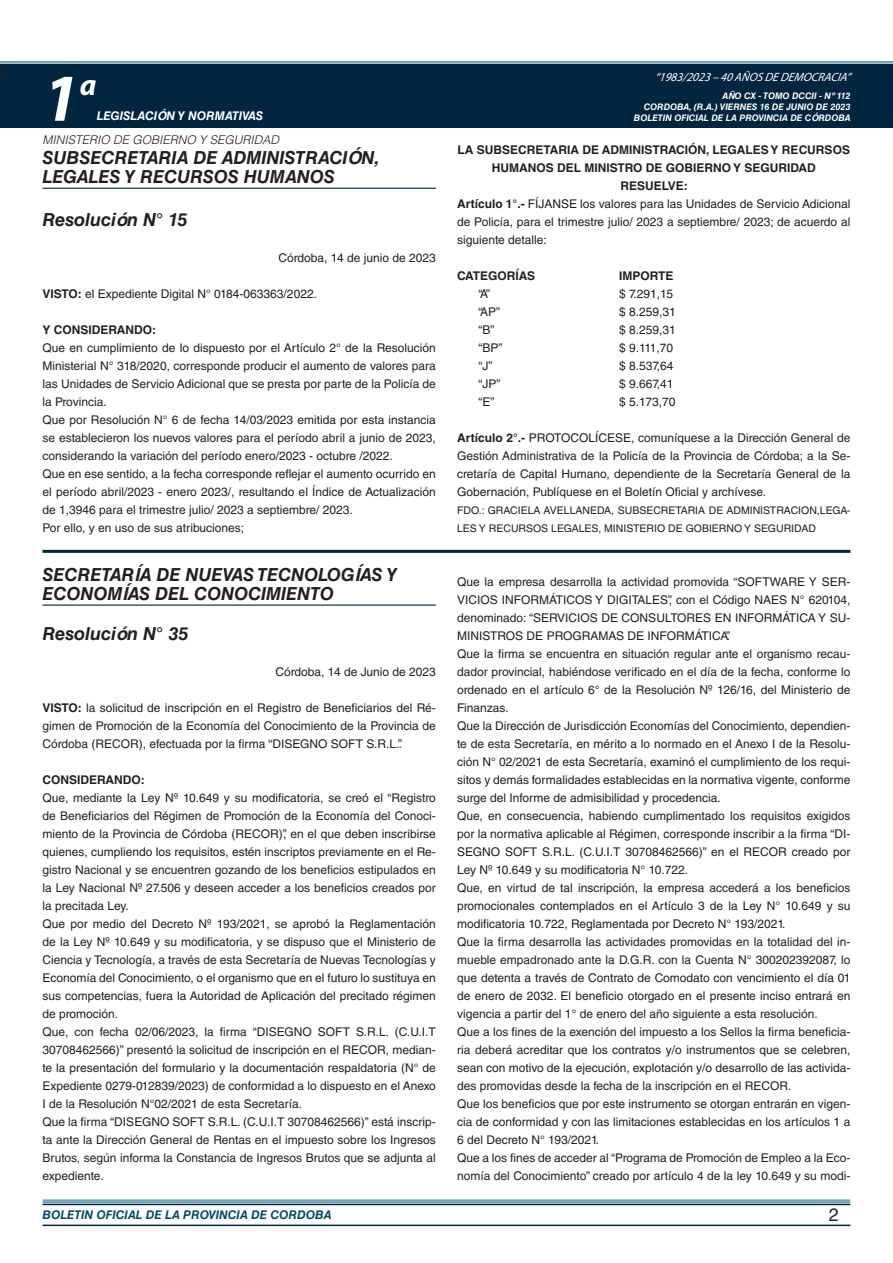
<style>
.page{position:relative;width:893px;height:1263px;background:#fff}
.page>*{position:absolute;margin:0;border:0;box-sizing:border-box;transform-origin:0 0}
.t1{font:italic 700 67.5px "Myriad Pro";color:#fff}
.t2{font:italic 700 30px "Myriad Pro";color:#fff}
.NOMBRE_DE_MINISTERIO{font:italic 700 18px/19.5px "Helvetica LT Std";color:#231f20}
.DOC__N{font:italic 700 18px "Helvetica LT Std";color:#231f20}
.t3{font:18px "Minion Pro";color:#231f20}
.t4{font:18px "Helvetica LT Std";color:#231f20}
.TEXTO_BASE{font:12px/18px "Helvetica LT Std";color:#231f20;text-align:justify}
.RESUELVE{font:700 12px/18px "Helvetica LT Std";color:#231f20;text-align:center}
.FECHA{font:12px "Helvetica LT Std";color:#231f20}
.TEXTO_BASE-2{font:700 12px "Helvetica LT Std";color:#231f20}
.t5{font:italic 700 12px "Helvetica LT Std";color:#004b6c}
.t6{font:italic 12px "Myriad Pro";color:#fff}
.NOMBRE_DE_MINISTERIO-2{font:italic 300 12px "Helvetica LT Std";color:#231f20}
.t7{font:italic 700 12px "Helvetica LT Std";color:#fff}
.FIRMA{font:10.5px/18px "Helvetica LT Std";color:#231f20}
.t8{font:italic 700 9px/10.8px "Helvetica LT Std";color:#fff;text-align:right}
.s1{font-weight:700}
</style>
<div class="page">
<div style="left:0;top:61px;width:893px;height:6px;background:#fff;opacity:.75"></div>
<div style="left:0;top:64px;width:893px;height:64px;background:#00263f"></div>
<hr style="left:43px;top:1224px;width:807px;height:2px;background:#00263f">
<div style="left:42px;top:1198px;width:809px;height:8px;background:#fff;opacity:.75"></div>
<hr style="left:43px;top:188px;width:393px;height:1px;background:#00263f">
<hr style="left:43px;top:604px;width:393px;height:2px;background:#00263f">
<hr style="left:43px;top:550px;width:807px;height:3px;background:#00263f">
<h3 class="t3" style="left:0;top:59px;width:10px">4</h3>
<h1 class="t1" style="left:43px;top:54px;width:38px">1</h1>
<h2 class="t2" style="left:80px;top:66px;width:18px">a</h2>
<p class="t7" style="left:97px;top:109px;width:168px">LEGISLACIÓN Y NORMATIVAS</p>
<p class="NOMBRE_DE_MINISTERIO-2" style="left:43px;top:133px;width:238px">MINISTERIO DE GOBIERNO Y SEGURIDAD</p>
<p class="NOMBRE_DE_MINISTERIO" style="left:43px;top:148px;width:339px">SUBSECRETARIA DE ADMINISTRACIÓN,<br>LEGALES Y RECURSOS HUMANOS</p>
<p class="DOC__N" style="left:43px;top:208px;width:146px">Resolución N° 15</p>
<p class="FECHA" style="left:279px;top:251px;width:159px">Córdoba, 14 de junio de 2023</p>
<p class="TEXTO_BASE" style="left:43px;top:285px;width:276px"><span class="s1">VISTO:</span> el Expediente Digital N° 0184-063363/2022.</p>
<p class="TEXTO_BASE-2" style="left:43px;top:322px;width:115px">Y CONSIDERANDO:</p>
<p class="TEXTO_BASE" style="left:43px;top:339px;width:395px">Que en cumplimiento de lo dispuesto por el Artículo 2° de la Resolución Ministerial N° 318/2020, corresponde producir el aumento de valores para las Unidades de Servicio Adicional que se presta por parte de la Policía de la Provincia.</p>
<p class="TEXTO_BASE" style="left:43px;top:411px;width:395px">Que por Resolución N° 6 de fecha 14/03/2023 emitida por esta instancia se establecieron los nuevos valores para el período abril a junio de 2023, considerando la variación del período enero/2023 - octubre /2022.</p>
<p class="TEXTO_BASE" style="left:43px;top:465px;width:395px">Que en ese sentido, a la fecha corresponde reflejar el aumento ocurrido en el período abril/2023 - enero 2023/, resultando el Índice de Actualización de 1,3946 para el trimestre julio/ 2023 a septiembre/ 2023.</p>
<p class="TEXTO_BASE" style="left:43px;top:519px;width:203px">Por ello, y en uso de sus atribuciones;</p>
<p class="NOMBRE_DE_MINISTERIO" style="left:43px;top:564px;width:356px">SECRETARÍA DE NUEVAS TECNOLOGÍAS Y<br>ECONOMÍAS DEL CONOCIMIENTO</p>
<p class="DOC__N" style="left:43px;top:622px;width:147px">Resolución N° 35</p>
<p class="FECHA" style="left:276px;top:665px;width:162px">Córdoba, 14 de Junio de 2023</p>
<p class="TEXTO_BASE" style="left:43px;top:699px;width:395px"><span class="s1">VISTO:</span> la solicitud de inscripción en el Registro de Beneficiarios del Ré&shy;gimen de Promoción de la Economía del Conocimiento de la Provincia de Córdoba (RECOR), efectuada por la firma “DISEGNO SOFT S.R.L.”.</p>
<p class="TEXTO_BASE-2" style="left:43px;top:772px;width:104px">CONSIDERANDO:</p>
<p class="TEXTO_BASE" style="left:43px;top:789px;width:395px">Que, mediante la Ley Nº 10.649 y su modificatoria, se creó el “Registro de Beneficiarios del Régimen de Promoción de la Economía del Conoci&shy;miento de la Provincia de Córdoba (RECOR)”, en el que deben inscribirse quienes, cumpliendo los requisitos, estén inscriptos previamente en el Re&shy;gistro Nacional y se encuentren gozando de los beneficios estipulados en la Ley Nacional Nº 27.506 y deseen acceder a los beneficios creados por la precitada Ley.</p>
<p class="TEXTO_BASE" style="left:43px;top:915px;width:395px">Que por medio del Decreto Nº 193/2021, se aprobó la Reglamentación de la Ley Nº 10.649 y su modificatoria, y se dispuso que el Ministerio de Ciencia y Tecnología, a través de esta Secretaría de Nuevas Tecnologías y Economía del Conocimiento, o el organismo que en el futuro lo sustituya en sus competencias, fuera la Autoridad de Aplicación del precitado régimen de promoción.</p>
<p class="TEXTO_BASE" style="left:43px;top:1023px;width:395px">Que, con fecha 02/06/2023, la firma “DISEGNO SOFT S.R.L. (C.U.I.T 30708462566)” presentó la solicitud de inscripción en el RECOR, median&shy;te la presentación del formulario y la documentación respaldatoria (N° de Expediente 0279-012839/2023) de conformidad a lo dispuesto en el Anexo I de la Resolución N°02/2021 de esta Secretaría.</p>
<p class="TEXTO_BASE" style="left:43px;top:1113px;width:395px">Que la firma “DISEGNO SOFT S.R.L. (C.U.I.T 30708462566)” está inscrip&shy;ta ante la Dirección General de Rentas en el impuesto sobre los Ingresos Brutos, según informa la Constancia de Ingresos Brutos que se adjunta al expediente.</p>
<p class="t6" style="left:655px;top:70px;width:197px">“ 1983/2023 – 40 AÑOS DE DEMOCRACIA”</p>
<p class="t8" style="left:634px;top:91px;width:218px">AÑO CX - TOMO DCCII - Nº 112<br>CORDOBA, (R.A.) VIERNES 16 DE JUNIO DE 2023<br>BOLETIN OFICIAL DE LA PROVINCIA DE CÓRDOBA</p>
<p class="RESUELVE" style="left:458px;top:140px;width:394px">LA SUBSECRETARIA DE ADMINISTRACIÓN, LEGALES Y RECURSOS<br>HUMANOS DEL MINISTRO DE GOBIERNO Y SEGURIDAD</p>
<p class="RESUELVE" style="left:620px;top:176px;width:69px">RESUELVE:</p>
<p class="TEXTO_BASE" style="left:457px;top:195px;width:395px"><span class="s1">Artículo 1°.-</span> FÍJANSE los valores para las Unidades de Servicio Adicional de Policía, para el trimestre julio/ 2023 a septiembre/ 2023; de acuerdo al siguiente detalle:</p>
<p class="TEXTO_BASE-2" style="left:457px;top:268px;width:79px">CATEGORÍAS</p>
<p class="TEXTO_BASE-2" style="left:619px;top:268px;width:56px">IMPORTE</p>
<p class="TEXTO_BASE" style="left:478px;top:285px;width:13px">“A”</p>
<p class="TEXTO_BASE" style="left:619px;top:285px;width:55px">$ 7.291,15</p>
<p class="TEXTO_BASE" style="left:478px;top:303px;width:23px">“AP”</p>
<p class="TEXTO_BASE" style="left:619px;top:303px;width:58px">$ 8.259,31</p>
<p class="TEXTO_BASE" style="left:478px;top:321px;width:17px">“B”</p>
<p class="TEXTO_BASE" style="left:619px;top:321px;width:58px">$ 8.259,31</p>
<p class="TEXTO_BASE" style="left:478px;top:339px;width:25px">“BP”</p>
<p class="TEXTO_BASE" style="left:619px;top:339px;width:55px">$ 9.111,70</p>
<p class="TEXTO_BASE" style="left:478px;top:357px;width:15px">“J”</p>
<p class="TEXTO_BASE" style="left:619px;top:357px;width:56px">$ 8.537,64</p>
<p class="TEXTO_BASE" style="left:478px;top:375px;width:23px">“JP”</p>
<p class="TEXTO_BASE" style="left:619px;top:375px;width:56px">$ 9.667,41</p>
<p class="TEXTO_BASE" style="left:478px;top:393px;width:17px">“E”</p>
<p class="TEXTO_BASE" style="left:619px;top:393px;width:58px">$ 5.173,70</p>
<p class="TEXTO_BASE" style="left:457px;top:429px;width:395px"><span class="s1">Artículo 2°.-</span> PROTOCOLÍCESE, comuníquese a la Dirección General de Gestión Administrativa de la Policía de la Provincia de Córdoba; a la Se&shy;cretaría de Capital Humano, dependiente de la Secretaría General de la Gobernación, Publíquese en el Boletín Oficial y archívese.</p>
<p class="FIRMA" style="left:457px;top:501px;width:395px">FDO.: GRACIELA AVELLANEDA, SUBSECRETARIA DE ADMINISTRACION,LEGA-<br>LES Y RECURSOS LEGALES, MINISTERIO DE GOBIERNO Y SEGURIDAD</p>
<p class="TEXTO_BASE" style="left:457px;top:573px;width:395px">Que la empresa desarrolla la actividad promovida “SOFTWARE Y SER-VICIOS INFORMÁTICOS Y DIGITALES”, con el Código NAES N° 620104, denominado: “SERVICIOS DE CONSULTORES EN INFORMÁTICA Y SU-MINISTROS DE PROGRAMAS DE INFORMÁTICA”.</p>
<p class="TEXTO_BASE" style="left:457px;top:645px;width:395px">Que la firma se encuentra en situación regular ante el organismo recau&shy;dador provincial, habiéndose verificado en el día de la fecha, conforme lo ordenado en el artículo 6° de la Resolución Nº 126/16, del Ministerio de Finanzas.</p>
<p class="TEXTO_BASE" style="left:457px;top:717px;width:395px">Que la Dirección de Jurisdicción Economías del Conocimiento, dependien&shy;te de esta Secretaría, en mérito a lo normado en el Anexo I de la Resolu&shy;ción N° 02/2021 de esta Secretaría, examinó el cumplimiento de los requi&shy;sitos y demás formalidades establecidas en la normativa vigente, conforme surge del Informe de admisibilidad y procedencia.</p>
<p class="TEXTO_BASE" style="left:457px;top:807px;width:395px">Que, en consecuencia, habiendo cumplimentado los requisitos exigidos por la normativa aplicable al Régimen, corresponde inscribir a la firma “DI-SEGNO SOFT S.R.L. (C.U.I.T 30708462566)” en el RECOR creado por Ley Nº 10.649 y su modificatoria N° 10.722.</p>
<p class="TEXTO_BASE" style="left:457px;top:879px;width:395px">Que, en virtud de tal inscripción, la empresa accederá a los beneficios promocionales contemplados en el Artículo 3 de la Ley N° 10.649 y su modificatoria 10.722, Reglamentada por Decreto N° 193/2021.</p>
<p class="TEXTO_BASE" style="left:457px;top:933px;width:395px">Que la firma desarrolla las actividades promovidas en la totalidad del in&shy;mueble empadronado ante la D.G.R. con la Cuenta N° 300202392087, lo que detenta a través de Contrato de Comodato con vencimiento el día 01 de enero de 2032. El beneficio otorgado en el presente inciso entrará en vigencia a partir del 1° de enero del año siguiente a esta resolución.</p>
<p class="TEXTO_BASE" style="left:457px;top:1023px;width:395px">Que a los fines de la exención del impuesto a los Sellos la firma beneficia&shy;ria deberá acreditar que los contratos y/o instrumentos que se celebren, sean con motivo de la ejecución, explotación y/o desarrollo de las activida&shy;des promovidas desde la fecha de la inscripción en el RECOR.</p>
<p class="TEXTO_BASE" style="left:457px;top:1095px;width:395px">Que los beneficios que por este instrumento se otorgan entrarán en vigen&shy;cia de conformidad y con las limitaciones establecidas en los artículos 1 a 6 del Decreto N° 193/2021.</p>
<p class="TEXTO_BASE" style="left:457px;top:1149px;width:395px">Que a los fines de acceder al “Programa de Promoción de Empleo a la Eco&shy;nomía del Conocimiento” creado por artículo 4 de la ley 10.649 y su modi-</p>
<p class="t5" style="left:43px;top:1208px;width:290px">BOLETIN OFICIAL DE LA PROVINCIA DE CORDOBA</p>
<p class="t4" style="left:829px;top:1204px;width:12px">2</p>
</div>
